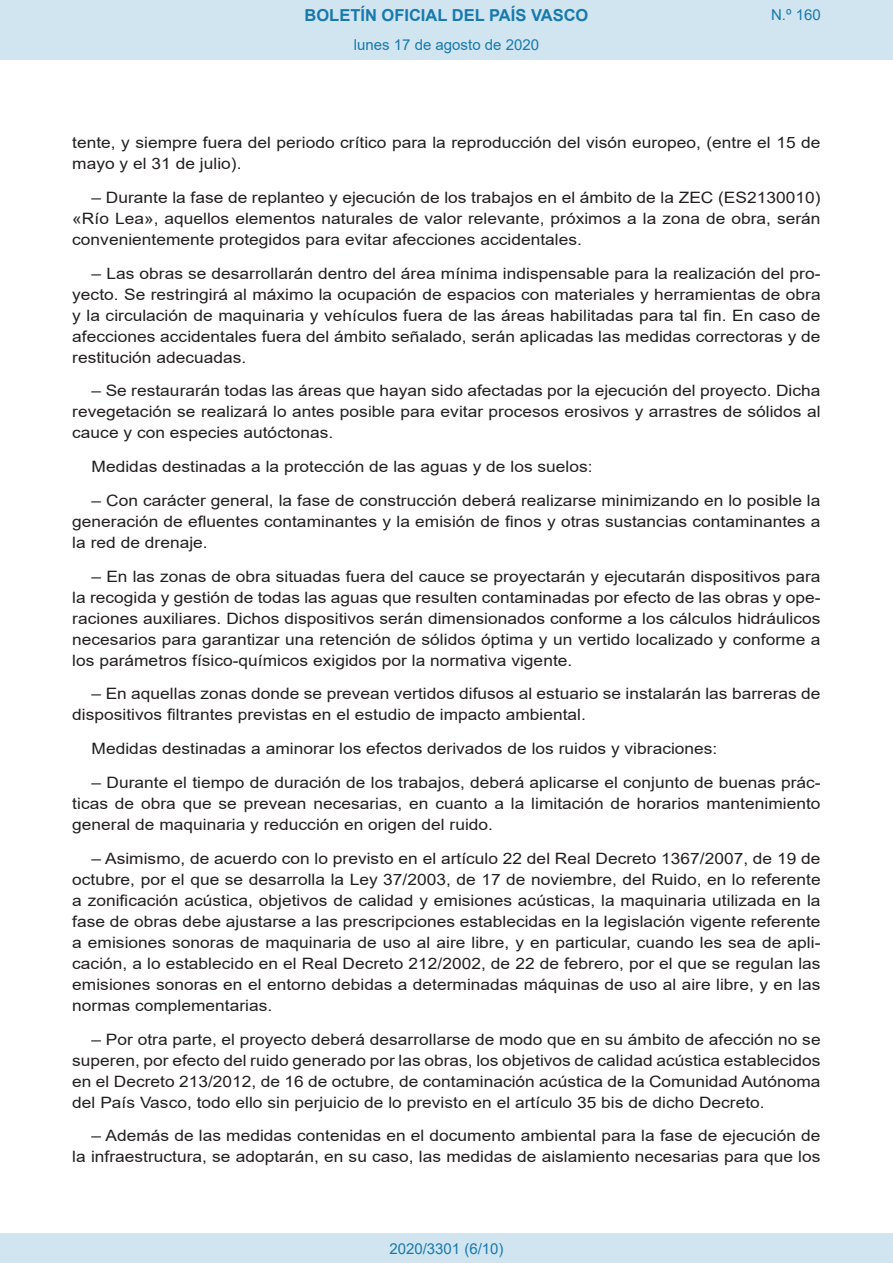
<style>
.page{position:relative;width:893px;height:1263px;background:#fff}
.page>*{position:absolute;margin:0;border:0;box-sizing:border-box;transform-origin:0 0}
.t1{font:700 16.5px "Arial";color:#1879ad}
.BOPVDetalle{font:15.6px/21px "Arial";color:#231f20;text-align:justify;scale:1.11 1}
.Paginacion_Centro{font:15px "Arial";color:#1879ad}
</style>
<div class="page">
<div style="left:0;top:0;width:893px;height:60px;background:#d0e5f0"></div>
<div style="left:0;top:1233px;width:893px;height:30px;background:#d0e5f0"></div>
<p class="t1" style="left:305px;top:3px;width:285px">BOLETÍN OFICIAL DEL PAÍS VASCO</p>
<p class="Paginacion_Centro" style="left:354px;top:35px;width:187px">lunes 17 de agosto de 2020</p>
<p class="Paginacion_Centro" style="left:771px;top:5px;width:51px">N.º 160</p>
<p class="BOPVDetalle" style="left:72px;top:132px;width:675px">tente, y siempre fuera del periodo crítico para la reproducción del visón europeo, (entre el 15 de mayo y el 31 de julio).</p>
<p class="BOPVDetalle" style="left:72px;top:187px;width:676px;text-indent:19px">– Durante la fase de replanteo y ejecución de los trabajos en el ámbito de la ZEC (ES2130010) «Río Lea», aquellos elementos naturales de valor relevante, próximos a la zona de obra, serán convenientemente protegidos para evitar afecciones accidentales.</p>
<p class="BOPVDetalle" style="left:72px;top:263px;width:676px;text-indent:19px">– Las obras se desarrollarán dentro del área mínima indispensable para la realización del pro&shy;yecto. Se restringirá al máximo la ocupación de espacios con materiales y herramientas de obra y la circulación de maquinaria y vehículos fuera de las áreas habilitadas para tal fin. En caso de afecciones accidentales fuera del ámbito señalado, serán aplicadas las medidas correctoras y de restitución adecuadas.</p>
<p class="BOPVDetalle" style="left:72px;top:380px;width:676px;text-indent:19px">– Se restaurarán todas las áreas que hayan sido afectadas por la ejecución del proyecto. Dicha revegetación se realizará lo antes posible para evitar procesos erosivos y arrastres de sólidos al cauce y con especies autóctonas.</p>
<p class="BOPVDetalle" style="left:92px;top:456px;width:453px">Medidas destinadas a la protección de las aguas y de los suelos:</p>
<p class="BOPVDetalle" style="left:72px;top:490px;width:676px;text-indent:19px">– Con carácter general, la fase de construcción deberá realizarse minimizando en lo posible la generación de efluentes contaminantes y la emisión de finos y otras sustancias contaminantes a la red de drenaje.</p>
<p class="BOPVDetalle" style="left:72px;top:566px;width:676px;text-indent:19px">– En las zonas de obra situadas fuera del cauce se proyectarán y ejecutarán dispositivos para la recogida y gestión de todas las aguas que resulten contaminadas por efecto de las obras y ope&shy;raciones auxiliares. Dichos dispositivos serán dimensionados conforme a los cálculos hidráulicos necesarios para garantizar una retención de sólidos óptima y un vertido localizado y conforme a los parámetros físico-químicos exigidos por la normativa vigente.</p>
<p class="BOPVDetalle" style="left:72px;top:683px;width:676px;text-indent:19px">– En aquellas zonas donde se prevean vertidos difusos al estuario se instalarán las barreras de dispositivos filtrantes previstas en el estudio de impacto ambiental.</p>
<p class="BOPVDetalle" style="left:92px;top:738px;width:565px">Medidas destinadas a aminorar los efectos derivados de los ruidos y vibraciones:</p>
<p class="BOPVDetalle" style="left:72px;top:772px;width:676px;text-indent:19px">– Durante el tiempo de duración de los trabajos, deberá aplicarse el conjunto de buenas prác&shy;ticas de obra que se prevean necesarias, en cuanto a la limitación de horarios mantenimiento general de maquinaria y reducción en origen del ruido.</p>
<p class="BOPVDetalle" style="left:72px;top:848px;width:676px;text-indent:19px">– Asimismo, de acuerdo con lo previsto en el artículo 22 del Real Decreto 1367/2007, de 19 de octubre, por el que se desarrolla la Ley 37/2003, de 17 de noviembre, del Ruido, en lo referente a zonificación acústica, objetivos de calidad y emisiones acústicas, la maquinaria utilizada en la fase de obras debe ajustarse a las prescripciones establecidas en la legislación vigente referente a emisiones sonoras de maquinaria de uso al aire libre, y en particular, cuando les sea de apli&shy;cación, a lo establecido en el Real Decreto 212/2002, de 22 de febrero, por el que se regulan las emisiones sonoras en el entorno debidas a determinadas máquinas de uso al aire libre, y en las normas complementarias.</p>
<p class="BOPVDetalle" style="left:72px;top:1028px;width:676px;text-indent:19px">– Por otra parte, el proyecto deberá desarrollarse de modo que en su ámbito de afección no se superen, por efecto del ruido generado por las obras, los objetivos de calidad acústica establecidos en el Decreto 213/2012, de 16 de octubre, de contaminación acústica de la Comunidad Autónoma del País Vasco, todo ello sin perjuicio de lo previsto en el artículo 35 bis de dicho Decreto.</p>
<p class="BOPVDetalle" style="left:72px;top:1125px;width:676px;text-align:right">– Además de las medidas contenidas en el documento ambiental para la fase de ejecución de<br>la infraestructura, se adoptarán, en su caso, las medidas de aislamiento necesarias para que los</p>
<p class="Paginacion_Centro" style="left:389px;top:1238px;width:116px">2020/3301 (6/10)</p>
</div>
